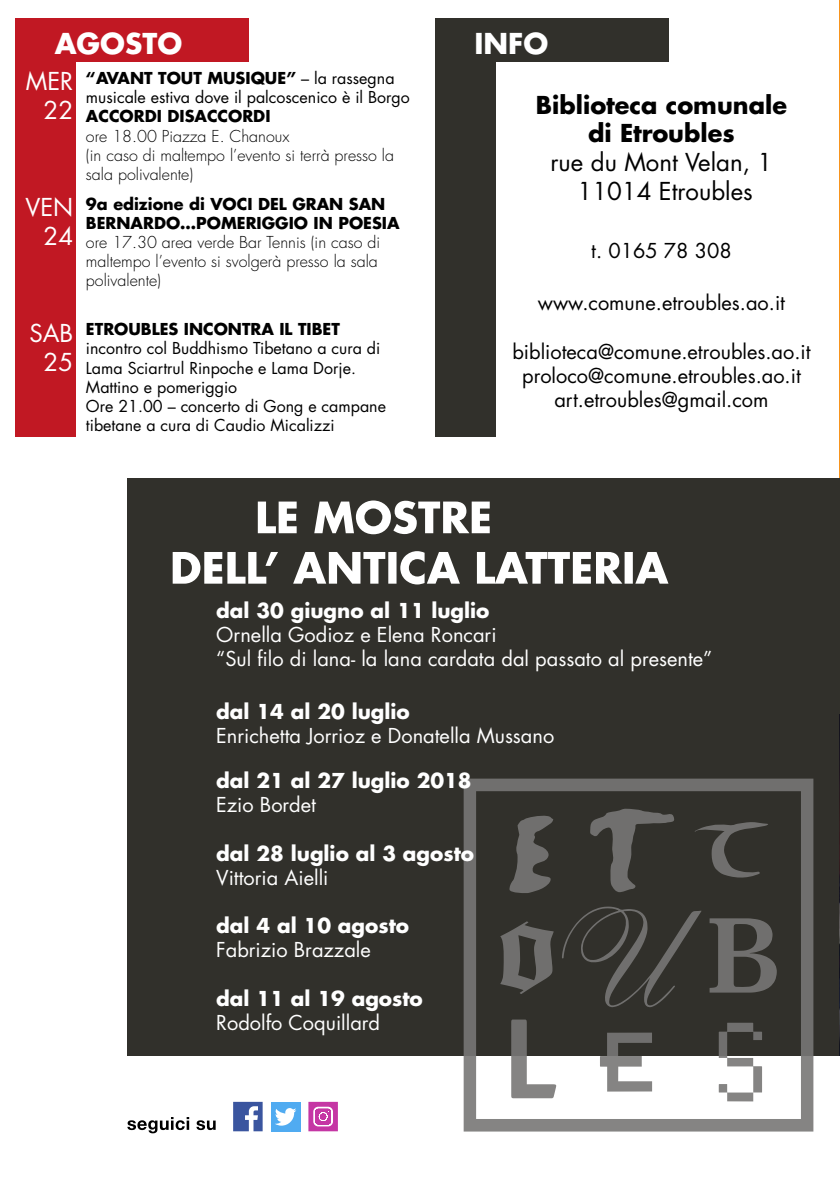
<style>
.page{position:relative;width:840px;height:1191px;background:#fff}
.page>*{position:absolute;margin:0;border:0;box-sizing:border-box;transform-origin:0 0}
.t1{font:700 28px "Futura Std";color:#fff}
.t2{font:24px/28.8px "Futura Std";color:#000;text-align:center}
.t3{font:700 24px/28.8px "Futura Std";color:#000;text-align:center}
.t4{font:24px/28.8px "Futura Std";color:#fff;text-align:right}
.t5{font:20px/24px "Futura Std";color:#fff}
.t6{font:20px/24px "Futura Std";color:#000;text-align:center}
.t7{font:700 20px "Futura Std";color:#fff}
.t8{font:16px/19.2px "Futura Std";color:#000}
.t9{font:300 16px/19.2px "Futura Std";color:#000}
.t10{font:700 16px "Futura Std";color:#000}
.s1{font-weight:700}
</style>
<div class="page">
<div style="left:127px;top:478px;width:712px;height:577px;background:#31302b"></div>
<svg style="left:463px;top:778px;width:350px;height:353px"></svg>
<hr style="left:839px;top:0;width:1px;height:478px;background:#f7941e">
<hr style="left:839px;top:478px;width:1px;height:237px;background:#31302b">
<svg style="left:233px;top:1101px;width:29px;height:30px"></svg>
<div style="left:270px;top:1101px;width:30px;height:30px;background:#50abf1"></div>
<svg style="left:275px;top:1108px;width:21px;height:17px"></svg>
<svg style="left:308px;top:1101px;width:30px;height:30px"></svg>
<svg style="left:127px;top:1117px;width:88px;height:16px"></svg>
<div style="left:16px;top:59px;width:60px;height:377px;background:#c11823"></div>
<div style="left:16px;top:18px;width:232px;height:44px;background:#c11823"></div>
<svg style="left:172px;top:551px;width:496px;height:33px"></svg>
<svg style="left:258px;top:500px;width:231px;height:34px"></svg>
<div style="left:435px;top:59px;width:60px;height:377px;background:#31302b"></div>
<div style="left:435px;top:18px;width:233px;height:44px;background:#31302b"></div>
<img style="left:839px;top:715px;width:1px;height:340px">
<h1 class="t1" style="left:55px;top:25px;width:129px">AGOSTO</h1>
<h2 class="t4" style="left:26px;top:67px;width:49px">MER<br>22</h2>
<p class="t8" style="left:86px;top:69px;width:325px"><span class="s1">“AVANT TOUT MUSIQUE”</span> – la rassegna musicale estiva dove il palcoscenico è il Borgo</p>
<p class="t10" style="left:86px;top:106px;width:186px">ACCORDI DISACCORDI</p>
<p class="t9" style="left:86px;top:126px;width:309px">ore 18.00 Piazza E. Chanoux<br>(in caso di maltempo l’evento si terrà presso la sala polivalente)</p>
<h2 class="t4" style="left:25px;top:193px;width:49px">VEN<br>24</h2>
<p class="t10" style="left:86px;top:193px;width:147px">9a edizione di Voci</p>
<p class="t10" style="left:258px;top:193px;width:61px">del Gran</p>
<p class="t10" style="left:348px;top:193px;width:24px">San</p>
<p class="t10" style="left:86px;top:212px;width:24px">Bernar</p>
<p class="t10" style="left:154px;top:212px;width:55px">do…pomeriggio</p>
<p class="t10" style="left:313px;top:212px;width:36px">in poesia</p>
<p class="t9" style="left:86px;top:233px;width:295px">ore 17.30 area verde Bar Tennis (in caso di maltempo l’evento si svolgerà presso la sala polivalente)</p>
<h2 class="t4" style="left:29px;top:319px;width:45px;text-align:center">SAB<br>25</h2>
<p class="t10" style="left:86px;top:318px;width:255px">ETROUBLES INCONTRA IL TIBET</p>
<p class="t8" style="left:86px;top:339px;width:301px">incontro col Buddhismo Tibetano a cura di Lama Sciartrul Rinpoche e Lama Dorje.<br>Mattino e pomeriggio<br>Ore 21.00 – concerto di Gong e campane tibetane a cura di Caudio Micalizzi</p>
<h1 class="t1" style="left:474px;top:25px;width:75px">INFO</h1>
<h2 class="t3" style="left:535px;top:90px;width:252px">Biblioteca comunale di Etroubles</h2>
<h2 class="t2" style="left:550px;top:148px;width:223px">rue du Mont Velan, 1<br>11014 Etroubles</h2>
<p class="t6" style="left:591px;top:238px;width:142px">t. 0165 78 308</p>
<p class="t6" style="left:537px;top:291px;width:248px">www.comune.etroubles.ao.it</p>
<p class="t6" style="left:512px;top:339px;width:299px">biblioteca@comune.etroubles.ao.it proloco@comune.etroubles.ao.it art.etroubles@gmail.com</p>
<p class="t7" style="left:216px;top:597px;width:275px">dal 30 giugno al 11 luglio</p>
<p class="t5" style="left:216px;top:623px;width:497px">Ornella Godioz e Elena Roncari<br>“Sul filo di lana- la lana cardata dal passato al presente”</p>
<p class="t7" style="left:216px;top:698px;width:195px">dal 14 al 20 luglio</p>
<p class="t5" style="left:216px;top:724px;width:339px">Enrichetta Jorrioz e Donatella Mussano</p>
<p class="t7" style="left:216px;top:767px;width:257px">dal 21 al 27 luglio 2018</p>
<p class="t5" style="left:216px;top:792px;width:101px">Ezio Bordet</p>
<p class="t7" style="left:216px;top:839px;width:259px">dal 28 luglio al 3 agosto</p>
<p class="t5" style="left:216px;top:865px;width:114px">Vittoria Aielli</p>
<p class="t7" style="left:216px;top:912px;width:194px">dal 4 al 10 agosto</p>
<p class="t5" style="left:216px;top:938px;width:156px">Fabrizio Brazzale</p>
<p class="t7" style="left:216px;top:985px;width:208px">dal 11 al 19 agosto</p>
<p class="t5" style="left:216px;top:1011px;width:165px">Rodolfo Coquillard</p>
</div>
